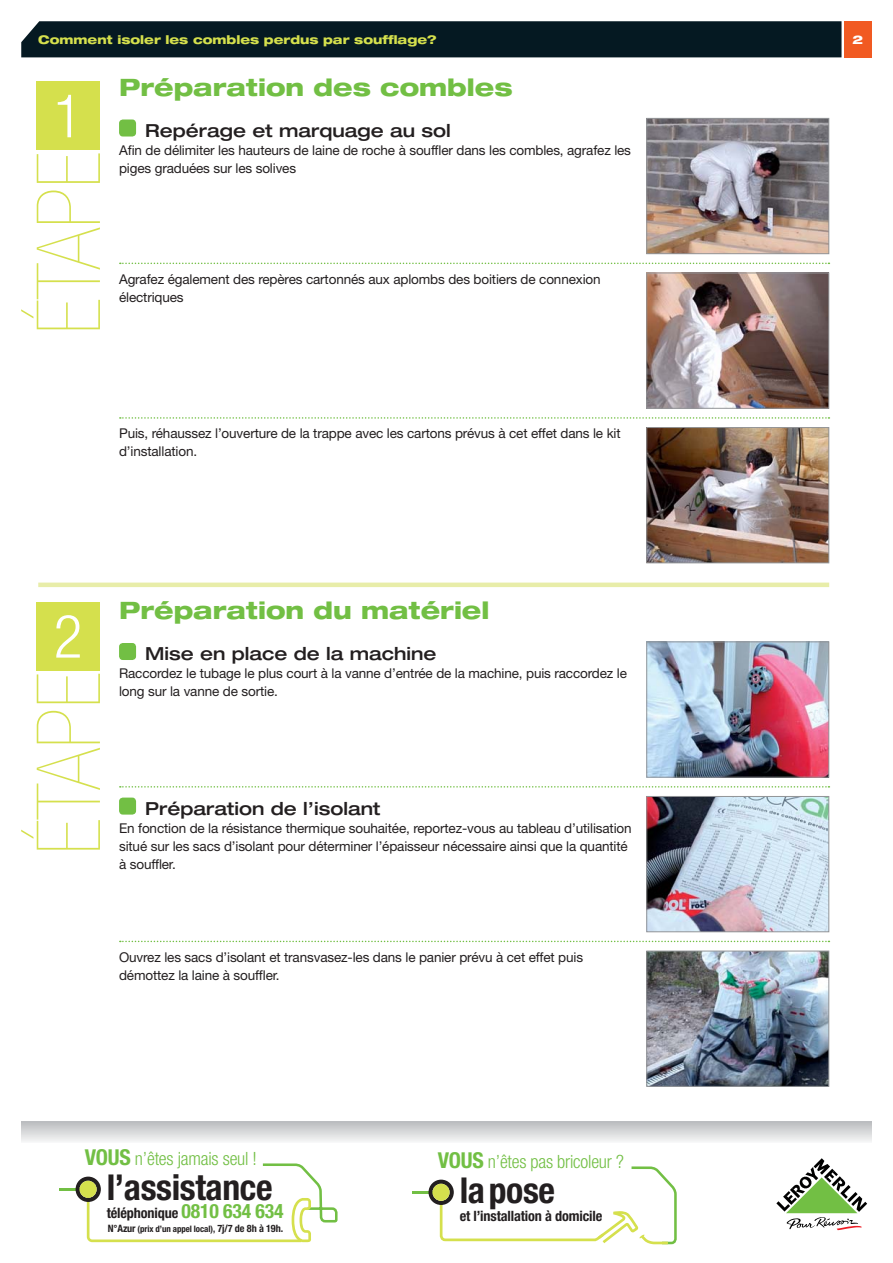
<style>
.page{position:relative;width:893px;height:1263px;background:#fff}
.page>*{position:absolute;margin:0;border:0;box-sizing:border-box;transform-origin:0 0}
.t1{font:200 condensed 88.5px "Helvetica Neue LT Std";letter-spacing:-.01em;color:#d5e04d}
.t2{font:300 condensed 60px "Helvetica Neue LT Std";color:#fff}
.t3{font:700 condensed 35.7px "Helvetica Neue LT Std";letter-spacing:-.01em;color:#231f20}
.t4{font:800 expanded 24px "Helvetica Neue LT Std";color:#72bf44}
.t5{font:300 condensed 18.3px "Helvetica Neue LT Std";letter-spacing:-.01em;color:#72bf44}
.t6{font:500 expanded 18px "Helvetica Neue LT Std";color:#231f20}
.t7{font:700 condensed 14.25px "Helvetica Neue LT Std";letter-spacing:-.01em;color:#231f20}
.t8{font:13.5px/18px "Helvetica Neue LT Std";letter-spacing:-.01em;color:#231f20}
.t9{font:800 expanded 12px "Helvetica Neue LT Std";color:#d5e04d}
.t10{font:800 expanded 12px "Helvetica Neue LT Std";color:#fff}
.t11{font:700 condensed 8.85px "Helvetica Neue LT Std";letter-spacing:-.01em;color:#231f20}
.s1{font-weight:700;font-size:21.9px}
.s2{font-size:19.65px;color:#72bf44}
.s3{font-size:10.2px}
</style>
<div class="page">
<div style="left:844px;top:21px;width:28px;height:36px;background:#f15a22"></div>
<div style="left:21px;top:21px;width:820px;height:36px;background:#051922"></div>
<div style="left:21px;top:1121px;width:851px;height:22px;background:linear-gradient(to bottom,#b9bbbd,#f4f5f5)"></div>
<svg style="left:776px;top:1158px;width:91px;height:72px"></svg>
<hr style="left:60px;top:1188px;width:28px;height:2px;background:#72bf44">
<svg style="left:76px;top:1163px;width:262px;height:79px"></svg>
<hr style="left:412px;top:1191px;width:29px;height:2px;background:#72bf44">
<svg style="left:428px;top:1166px;width:249px;height:79px"></svg>
<div style="left:36px;top:82px;width:64px;height:68px;background:#d5e04d"></div>
<div style="left:36px;top:602px;width:64px;height:68px;background:#d5e04d"></div>
<img style="left:648px;top:120px;width:179px;height:132px">
<div style="left:646px;top:118px;width:183px;height:136px;border:1px solid #939598"></div>
<img style="left:648px;top:275px;width:179px;height:132px">
<div style="left:646px;top:273px;width:183px;height:136px;border:1px solid #939598"></div>
<img style="left:648px;top:429px;width:179px;height:132px">
<div style="left:646px;top:427px;width:183px;height:136px;border:1px solid #939598"></div>
<svg style="left:120px;top:263px;width:709px;height:1px"></svg>
<svg style="left:120px;top:417px;width:709px;height:2px"></svg>
<svg style="left:120px;top:786px;width:709px;height:1px"></svg>
<svg style="left:120px;top:941px;width:709px;height:1px"></svg>
<div style="left:119px;top:119px;width:17px;height:18px;background:#72bf44;border-radius:4px"></div>
<div style="left:119px;top:643px;width:17px;height:17px;background:#72bf44;border-radius:4px"></div>
<div style="left:119px;top:797px;width:17px;height:18px;background:#72bf44;border-radius:4px"></div>
<hr style="left:38px;top:583px;width:791px;height:4px;background:#e8eda9">
<img style="left:648px;top:643px;width:179px;height:132px">
<div style="left:646px;top:641px;width:183px;height:136px;border:1px solid #939598"></div>
<img style="left:648px;top:798px;width:179px;height:132px">
<div style="left:646px;top:796px;width:183px;height:136px;border:1px solid #939598"></div>
<img style="left:648px;top:953px;width:179px;height:132px">
<div style="left:646px;top:951px;width:183px;height:136px;border:1px solid #939598"></div>
<p class="t9" style="left:38px;top:35px;width:400px">Comment isoler les combles perdus par soufflage?</p>
<p class="t10" style="left:853px;top:35px;width:12px">2</p>
<h2 class="t2" style="left:54px;top:94px;width:30px">1</h2>
<h1 class="t1" style="left:36px;top:334px;width:184px;rotate:-90deg">ÉTAPE</h1>
<h3 class="t4" style="left:119px;top:79px;width:395px">Préparation des combles</h3>
<h3 class="t6" style="left:145px;top:124px;width:307px">Repérage et marquage au sol</h3>
<p class="t8" style="left:119px;top:142px;width:513px">Afin de délimiter les hauteurs de laine de roche à souffler dans les combles, agrafez les piges graduées sur les solives</p>
<p class="t8" style="left:119px;top:271px;width:483px">Agrafez également des repères cartonnés aux aplombs des boitiers de connexion électriques</p>
<p class="t8" style="left:119px;top:426px;width:503px">Puis, réhaussez l’ouverture de la trappe avec les cartons prévus à cet effet dans le kit d’installation.</p>
<h2 class="t2" style="left:54px;top:614px;width:30px">2</h2>
<h1 class="t1" style="left:36px;top:855px;width:184px;rotate:-90deg">ÉTAPE</h1>
<h3 class="t4" style="left:119px;top:602px;width:372px">Préparation du matériel</h3>
<h3 class="t6" style="left:145px;top:647px;width:293px">Mise en place de la machine</h3>
<p class="t8" style="left:119px;top:666px;width:509px">Raccordez le tubage le plus court à la vanne d’entrée de la machine, puis raccordez le long sur la vanne de sortie.</p>
<h3 class="t6" style="left:145px;top:802px;width:237px">Préparation de l’isolant</h3>
<p class="t8" style="left:119px;top:820px;width:514px">En fonction de la résistance thermique souhaitée, reportez-vous au tableau d’utilisation situé sur les sacs d’isolant pour déterminer l’épaisseur nécessaire ainsi que la quantité à souffler.</p>
<p class="t8" style="left:119px;top:949px;width:466px">Ouvrez les sacs d’isolant et transvasez-les dans le panier prévu à cet effet puis démottez la laine à souffler.</p>
<h3 class="t5" style="left:85px;top:1151px;width:174px"><span class="s1">VOUS</span> n’êtes jamais seul !</h3>
<h3 class="t3" style="left:107px;top:1174px;width:167px">l’assistance</h3>
<p class="t7" style="left:107px;top:1208px;width:178px">téléphonique <span class="s2">0810 634 634</span></p>
<p class="t11" style="left:108px;top:1225px;width:177px"><span class="s3">N°Azur</span> (prix d’un appel local), <span class="s3">7j/7 de 8h à 19h.</span></p>
<h3 class="t5" style="left:438px;top:1154px;width:188px"><span class="s1">VOUS</span> n’êtes pas bricoleur ?</h3>
<h3 class="t3" style="left:460px;top:1177px;width:97px">la pose</h3>
<p class="t7" style="left:460px;top:1211px;width:144px">et l’installation à domicile</p>
</div>
